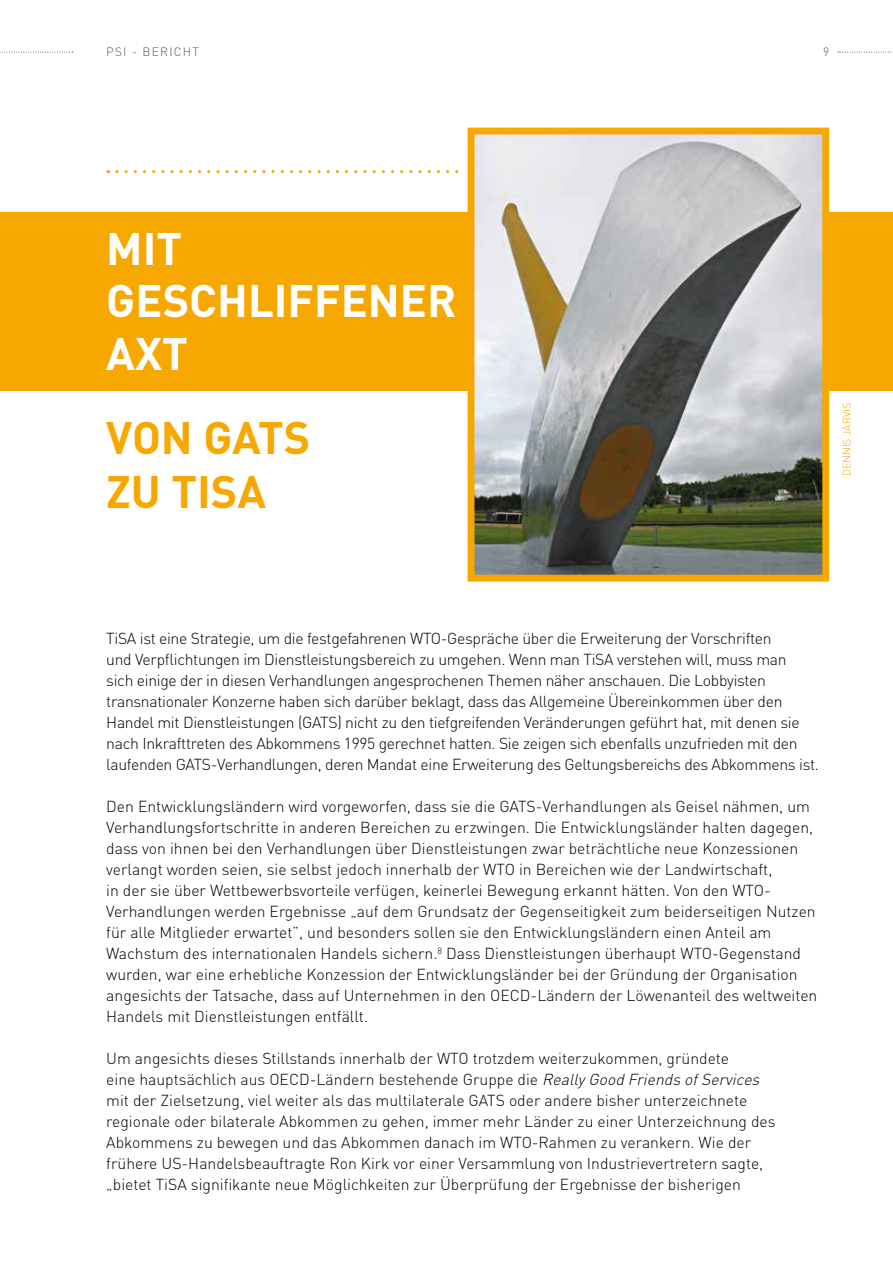
<style>
.page{position:relative;width:893px;height:1263px;background:#fff}
.page>*{position:absolute;margin:0;border:0;box-sizing:border-box;transform-origin:0 0}
.t1{font:700 45px/52.5px "DIN";color:#fff}
.t2{font:700 45px/54px "DIN";color:#f7a800}
.t3{font:300 15.75px/21px "DIN";color:#000}
.t4{font:300 15.75px/21px "DIN";letter-spacing:-.02em;color:#000}
.t5{font:300 12px "DIN";letter-spacing:.1em;color:#58585a}
.t6{font:300 10.5px "DIN";color:#f7a800}
.s1{font-style:italic}
</style>
<div class="page">
<svg style="left:0;top:52px;width:73px;height:1px"></svg>
<svg style="left:838px;top:52px;width:55px;height:1px"></svg>
<svg style="left:117px;top:170px;width:351px;height:3px"></svg>
<div style="left:0;top:213px;width:893px;height:178px;background:#f7a800"></div>
<img style="left:476px;top:136px;width:345px;height:438px">
<div style="left:468px;top:128px;width:361px;height:454px;border:7px solid #f7a800"></div>
<p class="t5" style="left:106px;top:45px;width:94px">PSI - Bericht</p>
<p class="t5" style="left:823px;top:45px;width:8px">9</p>
<h1 class="t1" style="left:106px;top:220px;width:352px">MIT<br>GESCHLIFFENER<br>AXT</h1>
<h1 class="t2" style="left:106px;top:409px;width:178px">VON GATS<br>ZU TISA</h1>
<p class="t6" style="left:840px;top:476px;width:74px;rotate:-90deg">Dennis Jarvis</p>
<p class="t4" style="left:106px;top:628px;width:714px">TiSA ist eine Strategie, um die festgefahrenen WTO-Gespräche über die Erweiterung der Vorschriften<br>und Verpflichtungen im Dienstleistungsbereich zu umgehen. Wenn man TiSA verstehen will, muss man<br>sich einige der in diesen Verhandlungen angesprochenen Themen näher anschauen. Die Lobbyisten transnationaler Konzerne haben sich darüber beklagt, dass das Allgemeine Übereinkommen über den Handel mit Dienstleistungen (GATS) nicht zu den tiefgreifenden Veränderungen geführt hat, mit denen sie nach Inkrafttreten des Abkommens 1995 gerechnet hatten. Sie zeigen sich ebenfalls unzufrieden mit den laufenden GATS-Verhandlungen, deren Mandat eine Erweiterung des Geltungsbereichs des Abkommens ist.</p>
<p class="t3" style="left:106px;top:796px;width:713px">Den Entwicklungsländern wird vorgeworfen, dass sie die GATS-Verhandlungen als Geisel nähmen, um Verhandlungsfortschritte in anderen Bereichen zu erzwingen. Die Entwicklungsländer halten dagegen, dass von ihnen bei den Verhandlungen über Dienstleistungen zwar beträchtliche neue Konzessionen verlangt worden seien, sie selbst jedoch innerhalb der WTO in Bereichen wie der Landwirtschaft,<br>in der sie über Wettbewerbsvorteile verfügen, keinerlei Bewegung erkannt hätten. Von den WTO-Verhandlungen werden Ergebnisse „auf dem Grundsatz der Gegenseitigkeit zum beiderseitigen N utzen für alle Mitglieder erwartet”, und besonders sollen sie den Entwicklungsländern einen Anteil am Wachstum des internationalen Handels sichern.<sup>8</sup> Dass Dienstleistungen überhaupt WTO-Gegenstand wurden, war eine erhebliche Konzession der Entwicklungsländer bei der Gründung der Organisation angesichts der Tatsache, dass auf U nternehmen in den O ECD-Ländern der Löwenanteil des weltweiten Handels mit Dienstleistungen entfällt.</p>
<p class="t3" style="left:106px;top:1048px;width:671px">U m angesichts dieses Stillstands innerhalb der WTO trotzdem weiterzukommen, gründete<br>eine hauptsächlich aus O ECD-Ländern bestehende Gruppe die <span class="s1">ReallyGood Friends ofServices </span>mit der Zielsetzung, viel weiter als das multilaterale GATS oder andere bisher unterzeichnete regionale oder bilaterale Abkommen zu gehen, immer mehr Länder zu einer U nterzeichnung des Abkommens zu bewegen und das Abkommen danach im WTO-Rahmen zu verankern. Wie der frühere US-Handelsbeauftragte Ron Kirk vor einer Versammlung von Industrievertretern sagte, „bietet TiSA signifikante neue Möglichkeiten zur Überprüfung der Ergebnisse der bisherigen</p>
</div>
